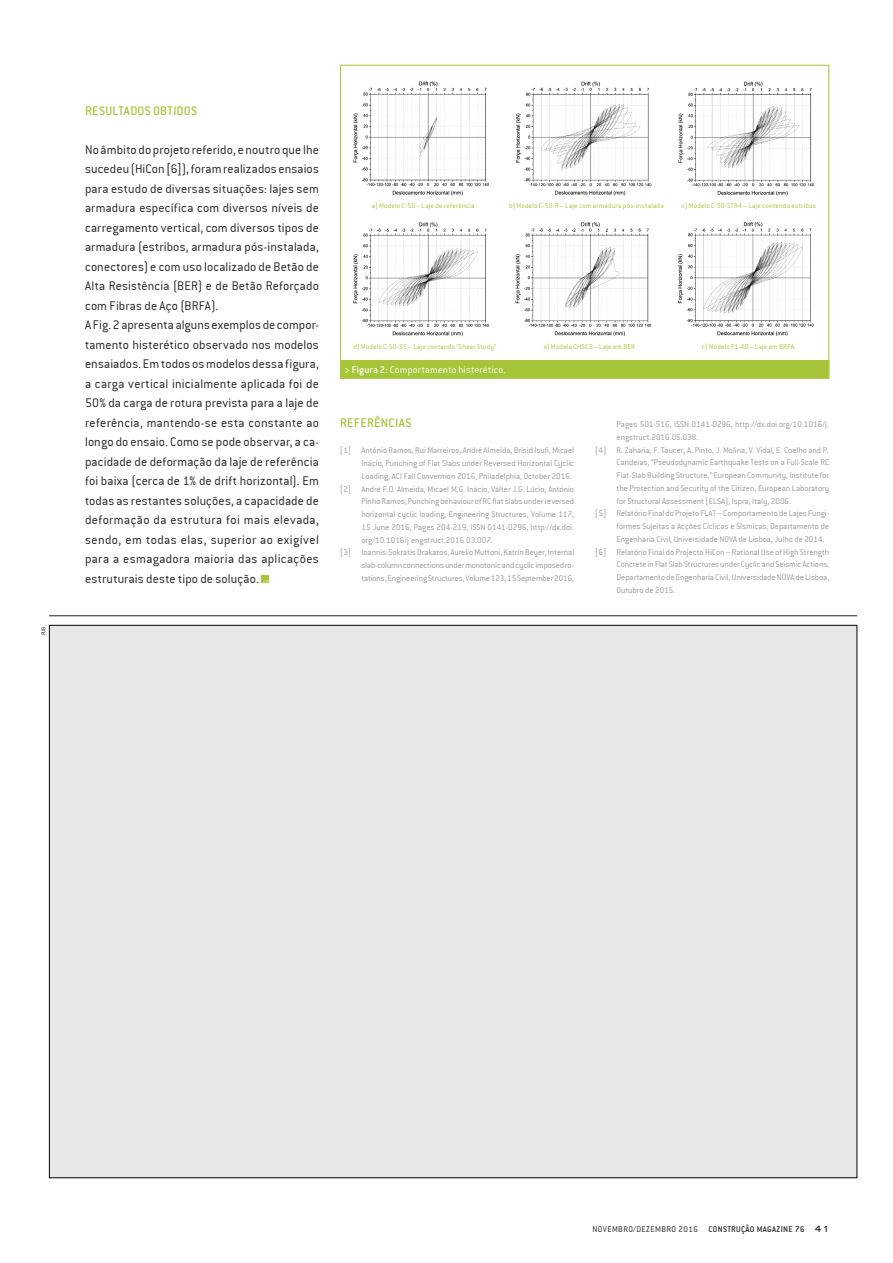
<style>
.page{position:relative;width:893px;height:1263px;background:#fff}
.page>*{position:absolute;margin:0;border:0;box-sizing:border-box;transform-origin:0 0}
.texto_coluna{font:13.5px/19.5px "Conduit ITC Light";letter-spacing:.015em;color:#231f20;text-align:justify}
.texto_coluna-2{font:13.5px "Conduit ITC Medium";letter-spacing:.015em;color:#a6c539}
.legenda_figura{font:10.5px "Conduit ITC Light";letter-spacing:.02em;color:#fff}
.texto_coluna-3{font:9px/12.8px "Conduit ITC Light";color:#95979a;text-align:justify}
.t1{font:9px "Conduit ITC Light";letter-spacing:.045em;color:#231f20}
.texto_coluna-4{font:7.5px "Conduit ITC Light";letter-spacing:.025em;color:#a6c539}
.noticias_texto{font:6px "Conduit ITC Light";color:#231f20}
.s1{font-family:"Conduit ITC Medium"}
.s2{font-family:"Cholla Unicase Ligatures";font-size:13.5px}
</style>
<div class="page">
<div style="left:340px;top:65px;width:489px;height:313px;background:#fff;border:1px solid #a6c539"></div>
<div style="left:340px;top:360px;width:489px;height:18px;background:#a6c539"></div>
<svg style="left:261px;top:575px;width:8px;height:8px"></svg>
<img style="left:353px;top:81px;width:461px;height:256px">
<div style="left:49px;top:625px;width:808px;height:553px;background:#e6e7e9;border:1px solid #000"></div>
<hr style="left:49px;top:615px;width:808px;height:1px;background:#231f20">
<p class="noticias_texto" style="left:40px;top:635px;width:12px;rotate:-90deg">PUB.</p>
<p class="texto_coluna-2" style="left:85px;top:103px;width:114px">RESULTADOS OBTIDOS</p>
<p class="texto_coluna" style="left:85px;top:140px;width:235px">No âmbito do projeto referido, e noutro que lhe sucedeu (HiCon [6]), foram realizados ensaios para estudo de diversas situações: lajes sem armadura específica com diversos níveis de carregamento vertical, com diversos tipos de armadura (estribos, armadura pós-instalada, conectores) e com uso localizado de Betão de Alta Resistência (BER) e de Betão Reforçado com Fibras de Aço (BRFA).</p>
<p class="texto_coluna" style="left:85px;top:315px;width:235px">A Fig. 2 apresenta alguns exemplos de compor&shy;tamento histerético observado nos modelos ensaiados. Em todos os modelos dessa figura, a carga vertical inicialmente aplicada foi de 50% da carga de rotura prevista para a laje de referência, mantendo-se esta constante ao longo do ensaio. Como se pode observar, a ca&shy;pacidade de deformação da laje de referência foi baixa (cerca de 1% de drift horizontal). Em todas as restantes soluções, a capacidade de deformação da estrutura foi mais elevada, sendo, em todas elas, superior ao exigível para a esmagadora maioria das aplicações estruturais deste tipo de solução.</p>
<p class="texto_coluna-4" style="left:372px;top:202px;width:104px">a) Modelo C-50 – Laje de referência</p>
<p class="texto_coluna-4" style="left:509px;top:202px;width:156px">b) Modelo C-50-R – Laje com armadura pós-instalada</p>
<p class="texto_coluna-4" style="left:682px;top:202px;width:136px">c) Modelo C-50-STR4 – Laje contendo estribos</p>
<p class="texto_coluna-4" style="left:353px;top:342px;width:145px">d) Modelo C-50-55 – Laje contendo “Shear Study”</p>
<p class="texto_coluna-4" style="left:544px;top:342px;width:93px">e) Modelo CHSC3 – Laje em BER</p>
<p class="texto_coluna-4" style="left:702px;top:342px;width:96px">c) Modelo F1-4D – Laje em BRFA.</p>
<p class="legenda_figura" style="left:344px;top:364px;width:163px"><span class="s1">&gt; Figura 2:</span> Comportamento histerético.</p>
<p class="texto_coluna-2" style="left:340px;top:415px;width:73px">REFERÊNCIAS</p>
<p class="texto_coluna-3" style="left:361px;top:444px;width:214px;text-indent:-21px">[1] António Ramos, Rui Marreiros, André Almeida, Brisid Isufi, Micael Inácio, Punching of Flat Slabs under Reversed Horizontal Cyclic Loading, ACI Fall Convention 2016, Philadelphia, October 2016.</p>
<p class="texto_coluna-3" style="left:361px;top:482px;width:214px;text-indent:-21px">[2] André F.O. Almeida, Micael M.G. Inácio, Válter J.G. Lúcio, António Pinho Ramos, Punching behaviour of RC flat slabs under reversed horizontal cyclic loading, Engineering Structures, Volume 117, 15 June 2016, Pages 204-219, ISSN 0141-0296, http://dx.doi. org/10.1016/j.engstruct.2016.03.007.</p>
<p class="texto_coluna-3" style="left:361px;top:546px;width:214px;text-indent:-21px">[3] Ioannis-Sokratis Drakatos, Aurelio Muttoni, Katrin Beyer, Internal slab-column connections under monotonic and cyclic imposed ro&shy;tations, Engineering Structures, Volume 123, 15 September 2016,</p>
<p class="texto_coluna-3" style="left:617px;top:418px;width:214px">Pages 501-516, ISSN 0141-0296, http://dx.doi.org/10.1016/j. engstruct.2016.05.038.</p>
<p class="texto_coluna-3" style="left:617px;top:443px;width:214px;text-indent:-21px">[4] R. Zaharia, F. Taucer, A. Pinto, J. Molina, V. Vidal, E. Coelho and P.<br>Candeias, “Pseudodynamic Earthquake Tests on a Full-Scale RC Flat-Slab Building Structure,” European Community, Institute for the Protection and Security of the Citizen, European Laboratory for Structural Assessment (ELSA), Ispra, Italy, 2006.</p>
<p class="texto_coluna-3" style="left:617px;top:507px;width:214px;text-indent:-21px">[5] Relatório Final do Projeto FLAT – Comportamento de Lajes Fungi&shy;formes Sujeitas a Acções Cíclicas e Sísmicas, Departamento de Engenharia Civil, Universidade NOVA de Lisboa, Julho de 2014.</p>
<p class="texto_coluna-3" style="left:617px;top:545px;width:214px;text-indent:-21px">[6] Relatório Final do Projecto HiCon – Rational Use of High Strength Concrete in Flat Slab Structures under Cyclic and Seismic Actions, Departamento de Engenharia Civil, Universidade NOVA de Lisboa, Outubro de 2015.</p>
<p class="t1" style="left:592px;top:1224px;width:238px">NOVEMBRO/DEZEMBRO 2016 <span class="s1">CONSTRUÇÃO MAGAZINE 76</span> <span class="s2">41</span></p>
</div>
